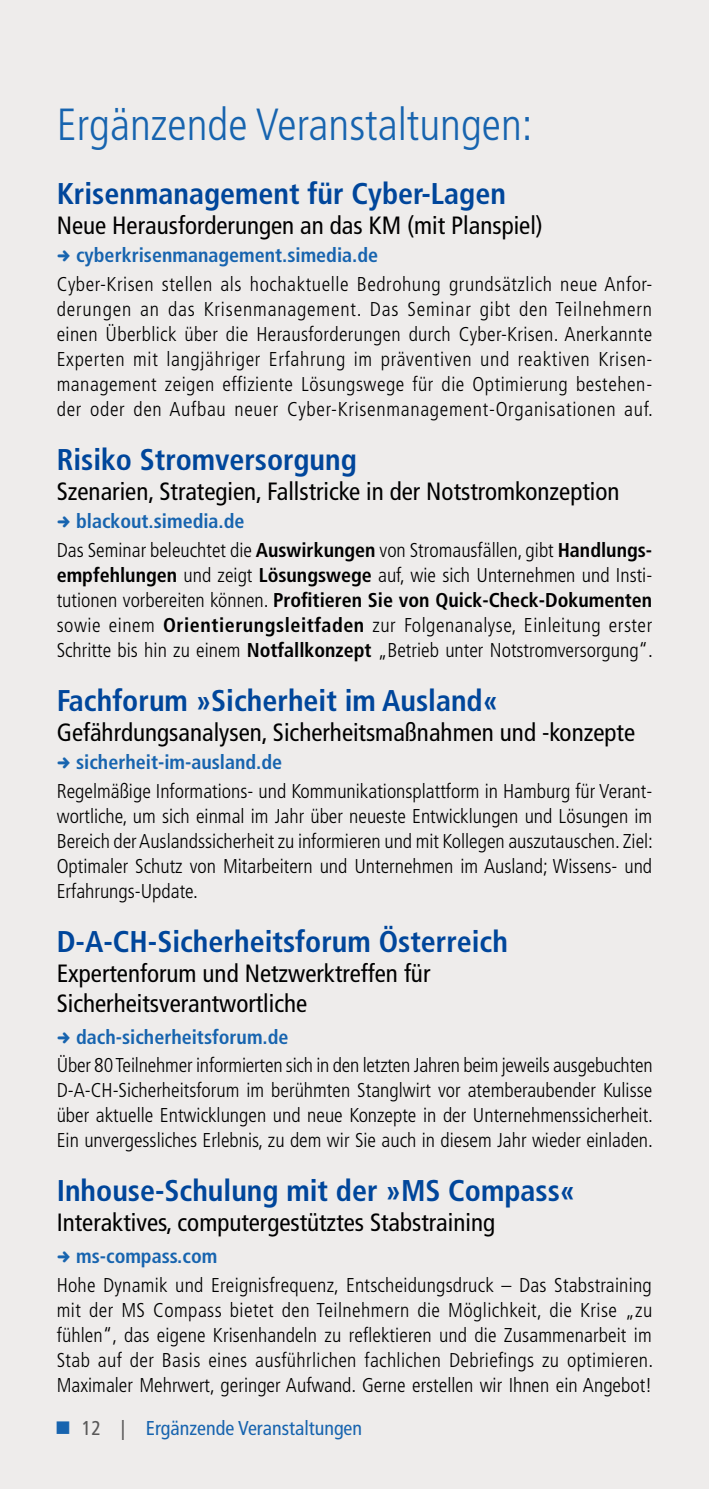
<style>
.page{position:relative;width:709px;height:1489px;background:#fff}
.page>*{position:absolute;margin:0;border:0;box-sizing:border-box;transform-origin:0 0}
.t1{font:300 condensed 45px "Frutiger LT Std";color:#1764af}
.t2{font:700 condensed 30px "Frutiger LT Std";color:#00469b}
.t3{font:condensed 25px/30px "Frutiger LT Std";color:#000}
.t4{font:300 condensed 20px/25px "Frutiger LT Std";color:#000;text-align:justify}
.t5{font:700 condensed 20px "Frutiger LT Std";color:#1764af}
.t6{font:condensed 20px "Frutiger LT Std";color:#1764af}
.s1{font-weight:700;color:#1764af}
.s2{font-weight:700}
.s3{color:#595858}
</style>
<div class="page">
<div style="left:0;top:0;width:709px;height:1488px;background:#eeeceb"></div>
<h1 class="t1" style="left:57px;top:99px;width:477px">Ergänzende Veranstaltungen:</h1>
<h2 class="t2" style="left:57px;top:176px;width:451px">Krisenmanagement für Cyber-Lagen</h2>
<p class="t3" style="left:57px;top:210px;width:487px">Neue Herausforderungen an das KM (mit Planspiel)</p>
<p class="t5" style="left:76px;top:244px;width:303px">cyberkrisenmanagement.simedia.de</p>
<p class="t4" style="left:57px;top:272px;width:598px">Cyber-Krisen stellen als hochaktuelle Bedrohung grundsätzlich neue Anfor&shy;derungen an das Krisenmanagement. Das Seminar gibt den Teilnehmern einen Überblick über die Herausforderungen durch Cyber-Krisen. Anerkannte Experten mit langjähriger Erfahrung im präventiven und reaktiven Krisen&shy;management zeigen effiziente Lösungswege für die Optimierung bestehen&shy;der oder den Aufbau neuer Cyber-Krisenmanagement-Organisationen auf.</p>
<h2 class="t2" style="left:57px;top:441px;width:301px">Risiko Stromversorgung</h2>
<p class="t3" style="left:57px;top:476px;width:564px">Szenarien, Strategien, Fallstricke in der Notstromkonzeption</p>
<p class="t4" style="left:57px;top:507px;width:597px;line-height:28.5px;text-indent:19px"><span class="s1">blackout.simedia.de<br></span>Das Seminar beleuchtet die <span class="s2">Auswirkungen</span> von Stromausfällen, gibt <span class="s2">Handlungs-</span></p>
<p class="t4" style="left:57px;top:563px;width:598px"><span class="s2">empfehlungen</span> und zeigt <span class="s2">Lösungswege</span> auf, wie sich Unternehmen und Insti&shy;tutionen vorbereiten können. <span class="s2">Profitieren Sie von Quick-Check-Dokumenten </span>sowie einem <span class="s2">Orientierungsleitfaden</span> zur Folgenanalyse, Einleitung erster Schritte bis hin zu einem <span class="s2">Notfallkonzept</span> „Betrieb unter Notstromversorgung“.</p>
<h2 class="t2" style="left:57px;top:682px;width:443px">Fachforum »Sicherheit im Ausland«</h2>
<p class="t3" style="left:57px;top:717px;width:580px">Gefährdungsanalysen, Sicherheitsmaßnahmen und -konzepte</p>
<p class="t5" style="left:76px;top:750px;width:208px">sicherheit-im-ausland.de</p>
<p class="t4" style="left:57px;top:778px;width:598px">Regelmäßige Informations- und Kommunikationsplattform in Hamburg für Verant&shy;wortliche, um sich einmal im Jahr über neueste Entwicklungen und Lösungen im Bereich der Auslandssicherheit zu informieren und mit Kollegen auszutauschen. Ziel:<br>Optimaler Schutz von Mitarbeitern und Unternehmen im Ausland; Wissens- und Erfahrungs-Update.</p>
<h2 class="t2" style="left:57px;top:923px;width:452px">D-A-CH-Sicherheitsforum Österreich</h2>
<p class="t3" style="left:57px;top:958px;width:375px">Expertenforum und Netzwerktreffen für<br>Sicherheitsverantwortliche</p>
<p class="t5" style="left:76px;top:1024px;width:214px">dach-sicherheitsforum.de</p>
<p class="t4" style="left:57px;top:1053px;width:598px">Über 80 Teilnehmer informierten sich in den letzten Jahren beim jeweils ausgebuchten D-A-CH-Sicherheitsforum im berühmten Stanglwirt vor atemberaubender Kulisse über aktuelle Entwicklungen und neue Konzepte in der Unternehmenssicherheit.<br>Ein unvergessliches Erlebnis, zu dem wir Sie auch in diesem Jahr wieder einladen.</p>
<h2 class="t2" style="left:57px;top:1172px;width:520px">Inhouse-Schulung mit der »MS Compass«</h2>
<p class="t3" style="left:57px;top:1207px;width:440px">Interaktives, computergestütztes Stabstraining</p>
<p class="t5" style="left:76px;top:1244px;width:143px">ms-compass.com</p>
<p class="t4" style="left:57px;top:1272px;width:598px">Hohe Dynamik und Ereignisfrequenz, Entscheidungsdruck – Das Stabstraining mit der MS Compass bietet den Teilnehmern die Möglichkeit, die Krise „zu fühlen“, das eigene Krisenhandeln zu reflektieren und die Zusammenarbeit im Stab auf der Basis eines ausführlichen fachlichen Debriefings zu optimieren.<br>Maximaler Mehrwert, geringer Aufwand. Gerne erstellen wir Ihnen ein Angebot!</p>
<p class="t6" style="left:57px;top:1415px;width:307px">■ <span class="s3">12 |</span> Ergänzende Veranstaltungen</p>
</div>
